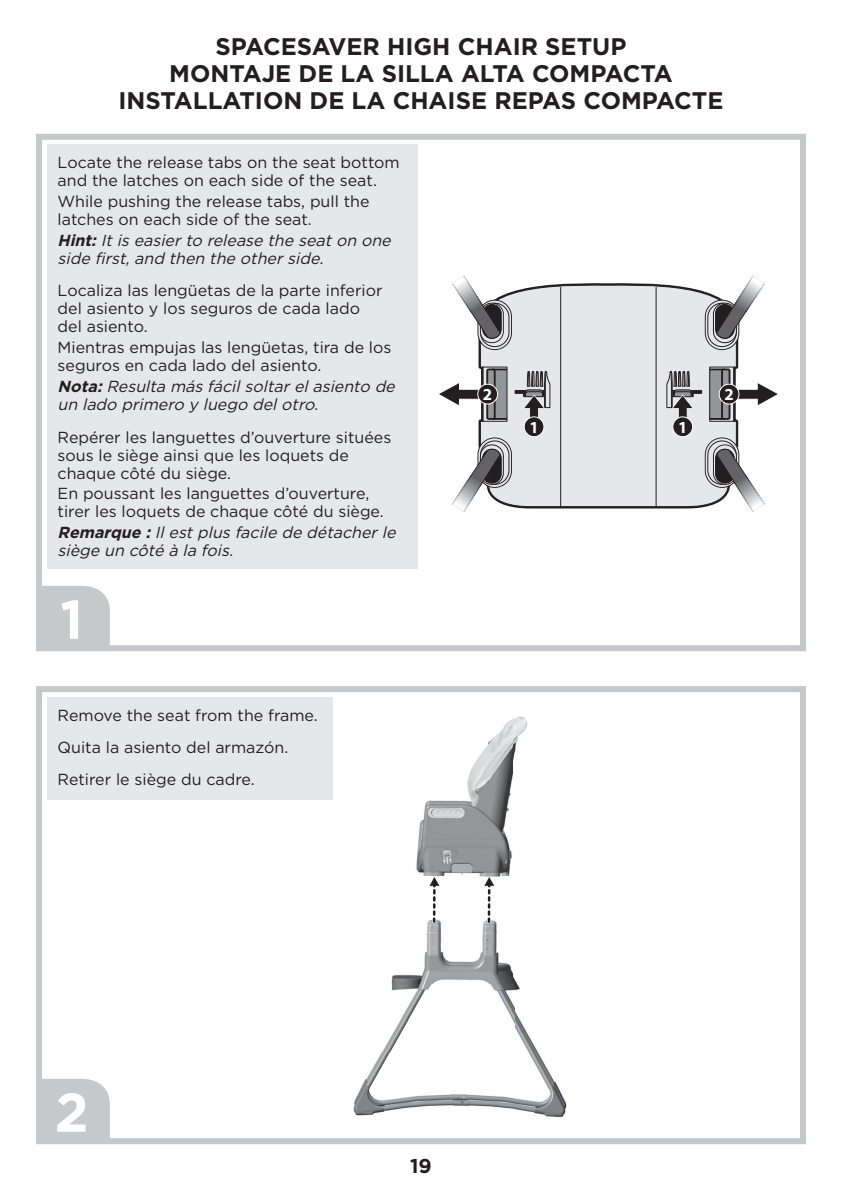
<style>
.page{position:relative;width:842px;height:1191px;background:#fff}
.page>*{position:absolute;margin:0;border:0;box-sizing:border-box;transform-origin:0 0}
.t1{font:700 54.6px "Gotham";color:#fff}
.t2{font:700 24px/27px "Gotham";color:#231f20;text-align:center}
.t3{font:700 20px "Gotham";color:#231f20}
.t4{font:700 16.8px "Myriad Pro";color:#fff}
.t5{font:16px/18px "Gotham";color:#231f20}
.t6{font:italic 16px/18px "Gotham";color:#231f20}
.s1{font-weight:700}
</style>
<div class="page">
<img style="left:353px;top:716px;width:214px;height:402px">
<svg style="left:429px;top:876px;width:11px;height:46px"></svg>
<svg style="left:484px;top:876px;width:11px;height:46px"></svg>
<svg style="left:36px;top:586px;width:81px;height:66px;background:#cecfd1"></svg>
<div style="left:36px;top:134px;width:770px;height:517px;border:6px solid #c7c8ca"></div>
<svg style="left:36px;top:1079px;width:81px;height:66px;background:#cecfd1"></svg>
<div style="left:36px;top:686px;width:770px;height:458px;border:6px solid #c7c8ca"></div>
<div style="left:47px;top:145px;width:370px;height:424px;background:#e6e7e9"></div>
<div style="left:47px;top:697px;width:285px;height:103px;background:#e6e7e9"></div>
<div style="left:479px;top:283px;width:258px;height:225px;background:#e6e7e9"></div>
<div style="left:709px;top:369px;width:15px;height:50px;background:#939598"></div>
<div style="left:709px;top:368px;width:16px;height:52px;border:2px solid #231f20"></div>
<div style="left:722px;top:369px;width:7px;height:50px;background:#939598"></div>
<div style="left:721px;top:368px;width:9px;height:52px;border:2px solid #231f20"></div>
<div style="left:709px;top:367px;width:25px;height:55px;border:1px solid #231f20"></div>
<div style="left:492px;top:369px;width:15px;height:50px;background:#939598"></div>
<div style="left:491px;top:368px;width:17px;height:52px;border:2px solid #231f20"></div>
<div style="left:487px;top:369px;width:8px;height:50px;background:#939598"></div>
<div style="left:486px;top:368px;width:9px;height:52px;border:2px solid #231f20"></div>
<div style="left:482px;top:367px;width:25px;height:55px;border:1px solid #231f20"></div>
<hr style="left:656px;top:287px;width:1px;height:220px;background:#231f20">
<hr style="left:560px;top:287px;width:1px;height:220px;background:#231f20">
<svg style="left:666px;top:371px;width:36px;height:53px;background:#a4a4a5"></svg>
<div style="left:673px;top:417px;width:19px;height:20px;background:#231f20;border-radius:50%"></div>
<div style="left:672px;top:416px;width:21px;height:21px;border:1px solid #fff;border-radius:50%"></div>
<svg style="left:732px;top:382px;width:47px;height:25px"></svg>
<div style="left:719px;top:384px;width:20px;height:20px;background:#231f20;border-radius:50%"></div>
<div style="left:718px;top:384px;width:21px;height:20px;border:1px solid #fff;border-radius:50%"></div>
<svg style="left:514px;top:371px;width:36px;height:53px;background:#a5a4a6"></svg>
<div style="left:524px;top:417px;width:20px;height:20px;background:#231f20;border-radius:50%"></div>
<div style="left:523px;top:416px;width:21px;height:21px;border:1px solid #fff;border-radius:50%"></div>
<svg style="left:438px;top:382px;width:47px;height:25px"></svg>
<div style="left:478px;top:384px;width:19px;height:20px;background:#231f20;border-radius:50%"></div>
<div style="left:477px;top:384px;width:21px;height:20px;border:1px solid #fff;border-radius:50%"></div>
<svg style="left:705px;top:437px;width:41px;height:71px"></svg>
<img style="left:734px;top:475px;width:31px;height:37px">
<svg style="left:471px;top:437px;width:41px;height:71px"></svg>
<img style="left:452px;top:475px;width:30px;height:37px">
<svg style="left:705px;top:283px;width:42px;height:67px"></svg>
<img style="left:734px;top:275px;width:31px;height:37px">
<svg style="left:470px;top:283px;width:42px;height:67px"></svg>
<img style="left:452px;top:275px;width:30px;height:37px">
<h2 class="t2" style="left:118px;top:35px;width:606px">SPACESAVER HIGH CHAIR SETUP<br>MONTAJE DE LA SILLA ALTA COMPACTA<br>INSTALLATION DE LA CHAISE REPAS COMPACTE</h2>
<p class="t5" style="left:58px;top:155px;width:344px">Locate the release tabs on the seat bottom and the latches on each side of the seat.</p>
<p class="t5" style="left:58px;top:194px;width:313px">While pushing the release tabs, pull the latches on each side of the seat.</p>
<p class="t6" style="left:58px;top:232px;width:338px"><span class="s1">Hint:</span> It is easier to release the seat on one side first, and then the other side.</p>
<p class="t5" style="left:58px;top:283px;width:326px">Localiza las lengüetas de la parte inferior del asiento y los seguros de cada lado del asiento.</p>
<p class="t5" style="left:58px;top:340px;width:335px">Mientras empujas las lengüetas, tira de los seguros en cada lado del asiento.</p>
<p class="t6" style="left:58px;top:379px;width:342px"><span class="s1">Nota:</span> Resulta más fácil soltar el asiento de un lado primero y luego del otro.</p>
<p class="t5" style="left:58px;top:429px;width:335px">Repérer les languettes d’ouverture situées sous le siège ainsi que les loquets de chaque côté du siège.</p>
<p class="t5" style="left:58px;top:486px;width:328px">En poussant les languettes d’ouverture, tirer les loquets de chaque côté du siège.</p>
<p class="t6" style="left:58px;top:525px;width:343px"><span class="s1">Remarque :</span> Il est plus facile de détacher le siège un côté à la fois.</p>
<h1 class="t1" style="left:60px;top:600px;width:25px">1</h1>
<p class="t5" style="left:58px;top:700px;width:262px;line-height:32.4px">Remove the seat from the frame.<br>Quita la asiento del armazón.<br>Retirer le siège du cadre.</p>
<p class="t4" style="left:483px;top:384px;width:11px">2</p>
<p class="t4" style="left:529px;top:417px;width:11px">1</p>
<h1 class="t1" style="left:55px;top:1093px;width:36px">2</h1>
<p class="t3" style="left:410px;top:1159px;width:23px">19</p>
<p class="t4" style="left:678px;top:417px;width:11px">1</p>
<p class="t4" style="left:724px;top:384px;width:11px">2</p>
</div>
